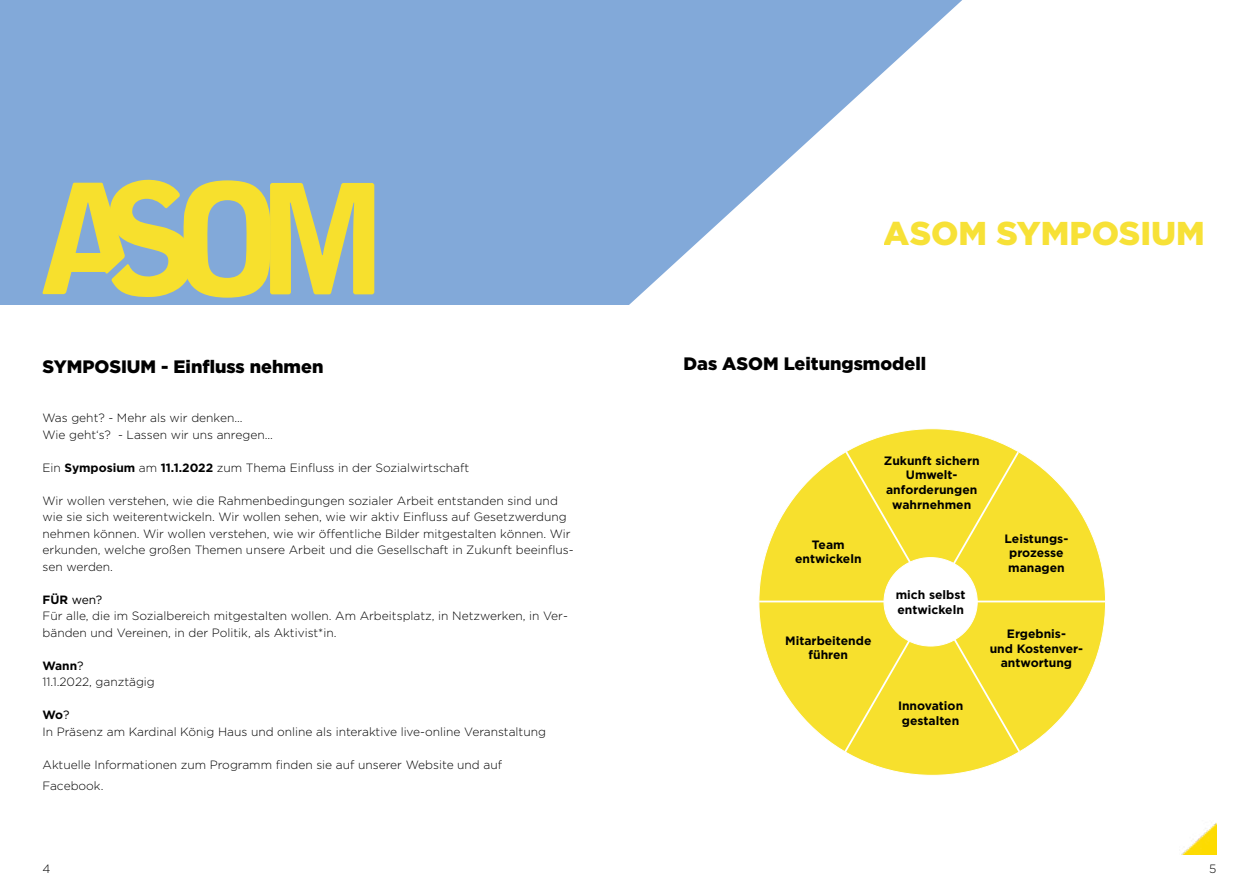
<style>
.page{position:relative;width:1259px;height:893px;background:#fff}
.page>*{position:absolute;margin:0;border:0;box-sizing:border-box;transform-origin:0 0}
.t1{font:900 33px "Gotham";color:#f7e02d}
.t2{font:900 18px "Gotham";color:#000}
.t3{font:700 12.15px/14.5px "Gotham";color:#000;text-align:center}
.t4{font:300 12px/16.5px "Gotham";color:#000}
.s1{font-weight:700}
.s2{font-weight:400}
</style>
<div class="page">
<div style="left:0;top:0;width:978px;height:304px;background:#82a9d9"></div>
<svg style="left:627px;top:0;width:351px;height:305px;fill:#fcfdfd"></svg>
<svg style="left:42px;top:179px;width:332px;height:119px"></svg>
<img style="left:1181px;top:823px;width:35px;height:32px">
<div style="left:759px;top:429px;width:346px;height:346px;background:#f7e02d;border-radius:50%"></div>
<hr style="left:759px;top:601px;width:346px;height:1px;background:#fff">
<svg style="left:843px;top:449px;width:179px;height:305px"></svg>
<h2 class="t2" style="left:43px;top:354px;width:282px">SYMPOSIUM - Einfluss nehmen</h2>
<p class="t4" style="left:43px;top:409px;width:232px">Was geht? - Mehr als wir denken...<br>Wie geht‘s? - Lassen wir uns anregen...</p>
<p class="t4" style="left:43px;top:459px;width:428px">Ein <span class="s1">Symposium</span> am <span class="s1">11.1.2022</span> zum Thema Einfluss in der Sozialwirtschaft</p>
<p class="t4" style="left:43px;top:492px;width:533px">Wir wollen verstehen, wie die Rahmenbedingungen sozialer Arbeit entstanden sind und wie sie sich weiterentwickeln. Wir wollen sehen, wie wir aktiv Einfluss auf Gesetzwerdung nehmen können. Wir wollen verstehen, wie wir öffentliche Bilder mitgestalten können. Wir erkunden, welche großen Themen unsere Arbeit und die Gesellschaft in Zukunft beeinflus&shy;sen werden.</p>
<p class="t4" style="left:43px;top:591px;width:527px"><span class="s1">FÜR</span> <span class="s2">wen?<br></span>Für alle, die im Sozialbereich mitgestalten wollen. Am Arbeitsplatz, in Netzwerken, in Ver&shy;bänden und Vereinen, in der Politik, als Aktivist*in.</p>
<p class="t4" style="left:43px;top:657px;width:114px"><span class="s1">Wann</span><span class="s2">?<br></span>11.1.2022, ganztägig</p>
<p class="t4" style="left:43px;top:706px;width:505px"><span class="s1">Wo</span><span class="s2">?<br></span>In Präsenz am Kardinal König Haus und online als interaktive live-online Veranstaltung</p>
<p class="t4" style="left:43px;top:753px;width:461px;line-height:21.6px">Aktuelle Informationen zum Programm finden sie auf unserer Website und auf<br>Facebook.</p>
<h1 class="t1" style="left:883px;top:211px;width:323px">ASOM SYMPOSIUM</h1>
<h2 class="t2" style="left:683px;top:351px;width:244px">Das ASOM Leitungsmodell</h2>
<p class="t3" style="left:884px;top:453px;width:97px">Zukunft sichern<br>Umwelt&shy;anforderungen wahrnehmen</p>
<p class="t3" style="left:795px;top:537px;width:68px">Team entwickeln</p>
<p class="t3" style="left:1004px;top:531px;width:65px;text-align:left">Leistungs&shy;prozesse managen</p>
<p class="t3" style="left:896px;top:588px;width:71px;text-align:left">mich selbst entwickeln</p>
<p class="t3" style="left:785px;top:633px;width:88px">Mitarbeitende führen</p>
<p class="t3" style="left:989px;top:627px;width:95px">Ergebnis-<br>und Kostenver&shy;antwortung</p>
<p class="t3" style="left:898px;top:698px;width:67px">Innovation gestalten</p>
<p class="t4" style="left:43px;top:860px;width:9px">4</p>
<p class="t4" style="left:1209px;top:860px;width:9px">5</p>
</div>
